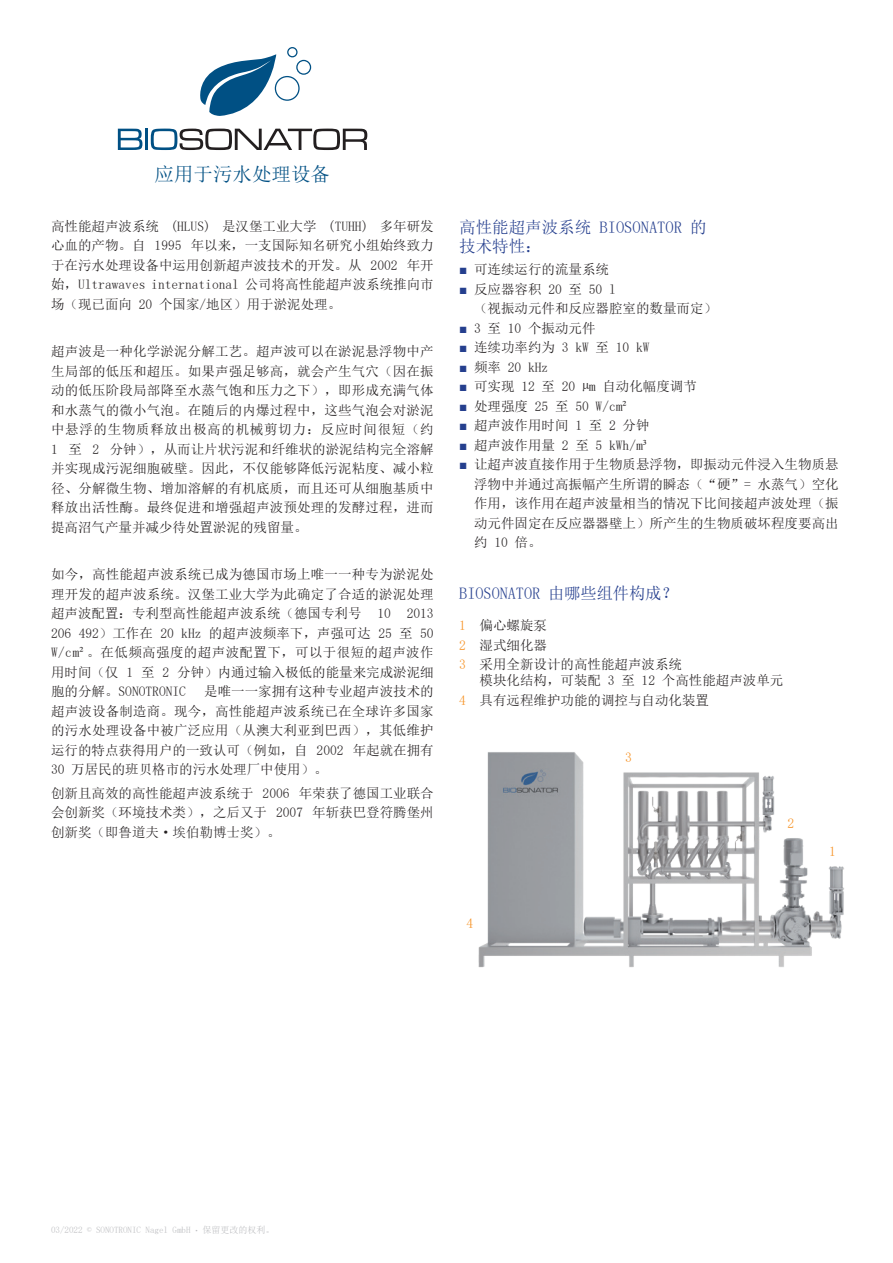
<style>
.page{position:relative;width:893px;height:1263px;background:#fff}
.page>*{position:absolute;margin:0;border:0;box-sizing:border-box;transform-origin:0 0}
.t1{font:19.5px "Sim Sun";color:#005084}
.t2{font:16.5px/19.5px "Sim Sun";color:#253f8e}
.t3{font:13.5px/19.5px "Sim Sun";color:#231f20;text-align:justify}
.t4{font:13.5px "Sim Sun";color:#f68f1e}
.t5{font:9px "Sim Sun";color:#bcbdc0}
.s1{font-family:"Arial";color:#253f8e}
.s2{color:#f68f1e}
.s3{font-size:6px}
</style>
<div class="page">
<svg style="left:118px;top:129px;width:24px;height:21px"></svg>
<hr style="left:145px;top:129px;width:3px;height:21px;background:#005084">
<svg style="left:151px;top:129px;width:216px;height:21px"></svg>
<div style="left:275px;top:76px;width:25px;height:25px;border:1px solid #005084;border-radius:50%"></div>
<div style="left:296px;top:60px;width:15px;height:15px;border:1px solid #005084;border-radius:50%"></div>
<div style="left:287px;top:47px;width:11px;height:10px;border:1px solid #005084;border-radius:50%"></div>
<svg style="left:200px;top:54px;width:76px;height:62px"></svg>
<img style="left:478px;top:752px;width:366px;height:216px">
<h1 class="t1" style="left:155px;top:164px;width:177px">应用于污水处理设备</h1>
<p class="t3" style="left:51px;top:216px;width:384px">高性能超声波系统 (HLUS) 是汉堡工业大学 (TUHH) 多年研发心血的产物。自 1995 年以来，一支国际知名研究小组始终致力于在污水处理设备中运用创新超声波技术的开发。从 2002 年开始，Ultrawaves international 公司将高性能超声波系统推向市场（现已面向 20 个国家/地区）用于淤泥处理。</p>
<p class="t3" style="left:51px;top:342px;width:384px">超声波是一种化学淤泥分解工艺。超声波可以在淤泥悬浮物中产生局部的低压和超压。如果声强足够高，就会产生气穴（因在振动的低压阶段局部降至水蒸气饱和压力之下），即形成充满气体和水蒸气的微小气泡。在随后的内爆过程中，这些气泡会对淤泥中悬浮的生物质释放出极高的机械剪切力：反应时间很短（约1 至 2 分钟），从而让片状污泥和纤维状的淤泥结构完全溶解并实现成污泥细胞破壁。因此，不仅能够降低污泥粘度、减小粒径、分解微生物、增加溶解的有机底质，而且还可从细胞基质中释放出活性酶。最终促进和增强超声波预处理的发酵过程，进而提高沼气产量并减少待处置淤泥的残留量。</p>
<p class="t3" style="left:51px;top:565px;width:384px">如今，高性能超声波系统已成为德国市场上唯一一种专为淤泥处理开发的超声波系统。汉堡工业大学为此确定了合适的淤泥处理超声波配置：专利型高性能超声波系统（德国专利号 10 2013<br>206 492）工作在 20 kHz 的超声波频率下，声强可达 25 至 50<br>W/cm²。在低频高强度的超声波配置下，可以于很短的超声波作用时间（仅 1 至 2 分钟）内通过输入极低的能量来完成淤泥细胞的分解。SONOTRONIC</p>
<p class="t3" style="left:51px;top:682px;width:384px;text-indent:153px">是唯一一家拥有这种专业超声波技术的超声波设备制造商。现今，高性能超声波系统已在全球许多国家的污水处理设备中被广泛应用（从澳大利亚到巴西），其低维护运行的特点获得用户的一致认可（例如，自 2002 年起就在拥有30 万居民的班贝格市的污水处理厂中使用）。</p>
<p class="t3" style="left:51px;top:783px;width:384px">创新且高效的高性能超声波系统于 2006 年荣获了德国工业联合会创新奖（环境技术类），之后又于 2007 年斩获巴登符腾堡州创新奖（即鲁道夫·埃伯勒博士奖）。</p>
<p class="t2" style="left:459px;top:217px;width:249px">高性能超声波系统 BIOSONATOR 的技术特性：</p>
<p class="t3" style="left:459px;top:259px;width:151px"><span class="s1">■</span> 可连续运行的流量系统</p>
<p class="t3" style="left:474px;top:279px;width:244px;text-indent:-15px"><span class="s1">■</span> 反应器容积 20 至 50 l<br>（视振动元件和反应器腔室的数量而定）</p>
<p class="t3" style="left:459px;top:318px;width:138px"><span class="s1">■</span> 3 至 10 个振动元件</p>
<p class="t3" style="left:459px;top:337px;width:192px"><span class="s1">■</span> 连续功率约为 3 kW 至 10 kW</p>
<p class="t3" style="left:459px;top:357px;width:91px"><span class="s1">■</span> 频率 20 kHz</p>
<p class="t3" style="left:459px;top:376px;width:239px"><span class="s1">■</span> 可实现 12 至 20 µm 自动化幅度调节</p>
<p class="t3" style="left:459px;top:396px;width:172px"><span class="s1">■</span> 处理强度 25 至 50 W/cm²</p>
<p class="t3" style="left:459px;top:415px;width:192px"><span class="s1">■</span> 超声波作用时间 1 至 2 分钟</p>
<p class="t3" style="left:459px;top:435px;width:192px"><span class="s1">■</span> 超声波作用量 2 至 5 kWh/m³</p>
<p class="t3" style="left:474px;top:454px;width:366px;text-indent:-15px"><span class="s1">■</span> 让超声波直接作用于生物质悬浮物，即振动元件浸入生物质悬浮物中并通过高振幅产生所谓的瞬态（“硬”= 水蒸气）空化作用，该作用在超声波量相当的情况下比间接超声波处理（振动元件固定在反应器器壁上）所产生的生物质破坏程度要高出约 10 倍。</p>
<p class="t2" style="left:459px;top:583px;width:220px">BIOSONATOR 由哪些组件构成？</p>
<p class="t3" style="left:459px;top:615px;width:224px;text-align:left"><span class="s2">1</span> 偏心螺旋泵<br><span class="s2">2</span> 湿式细化器<br><span class="s2">3</span> 采用全新设计的高性能超声波系统</p>
<p class="t3" style="left:459px;top:671px;width:326px;text-indent:20px">模块化结构，可装配 3 至 12 个高性能超声波单元<br><span class="s2">4</span> 具有远程维护功能的调控与自动化装置</p>
<p class="t4" style="left:466px;top:916px;width:8px">4</p>
<p class="t4" style="left:625px;top:751px;width:8px">3</p>
<p class="t4" style="left:787px;top:816px;width:8px">2</p>
<p class="t4" style="left:829px;top:844px;width:8px">1</p>
<p class="t5" style="left:51px;top:1225px;width:225px">03/2022 © SONOTRONIC Nagel GmbH <span class="s3">•</span> 保留更改的权利。</p>
</div>
